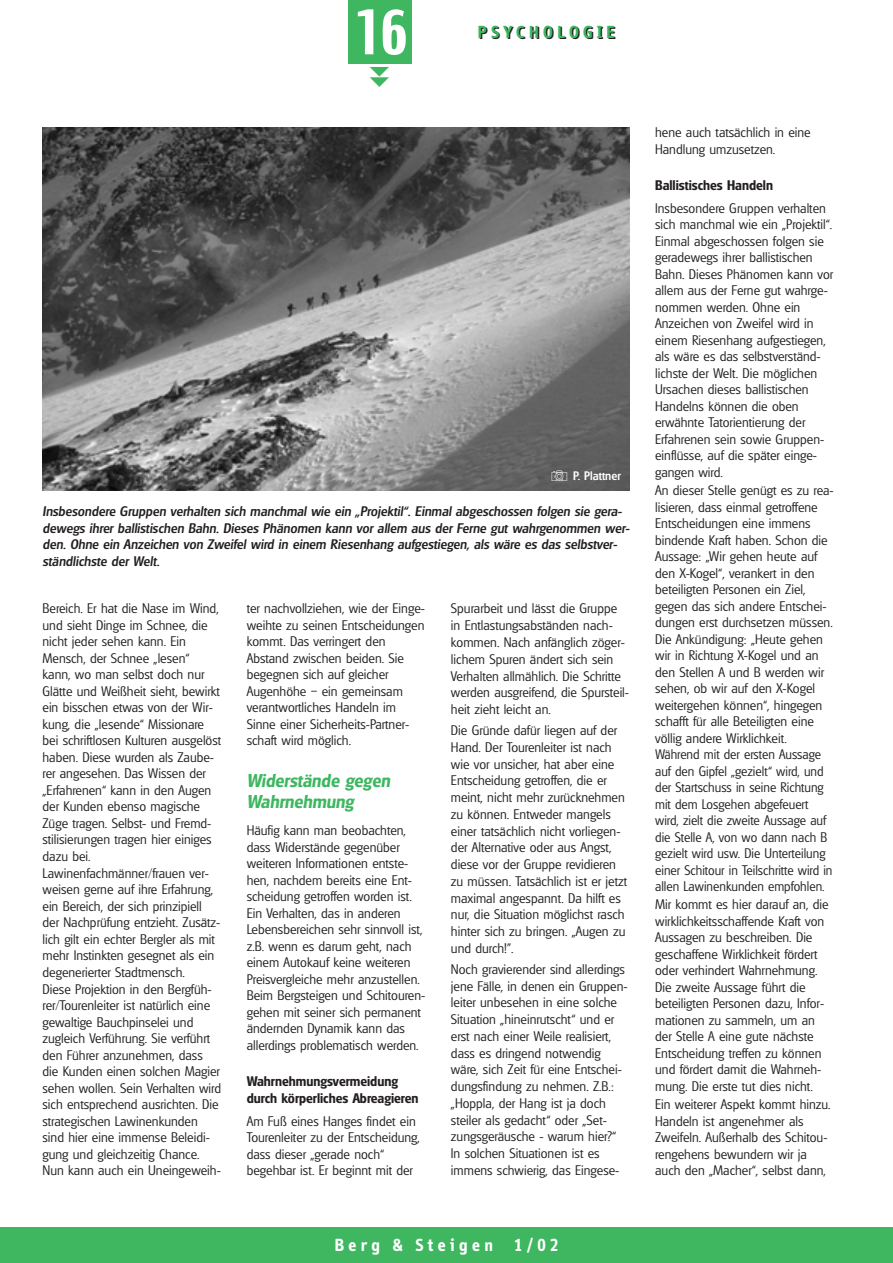
<style>
.page{position:relative;width:893px;height:1263px;background:#fff}
.page>*{position:absolute;margin:0;border:0;box-sizing:border-box;transform-origin:0 0}
.t1{font:54px "Techno";color:#fff}
.t2{font:italic 600 18px/21px "Glasgow";color:#3eb760}
.t3{font:700 18px "Info";letter-spacing:.245em;color:#fff}
.t4{font:700 18px "Info";letter-spacing:.245em;color:#231f20}
.t5{font:300 13.5px/16.5px "Glasgow";color:#231f20}
.t6{font:italic 500 13.5px/16.5px "Glasgow";color:#231f20}
.t7{font:600 13.5px/16.5px "Glasgow";color:#231f20}
.t8{font:500 12px "Glasgow";color:#fff}
</style>
<div class="page">
<div style="left:1px;top:1227px;width:891px;height:35px;background:#3eb760"></div>
<div style="left:348px;top:0;width:64px;height:64px;background:#3eb760"></div>
<img style="left:43px;top:128px;width:586px;height:363px">
<svg style="left:551px;top:470px;width:16px;height:11px"></svg>
<h1 class="t1" style="left:354px;top:0;width:55px">16</h1>
<h2 class="t4" style="left:479px;top:26px;width:139px">PSYCHOLOGIE</h2>
<p class="t8" style="left:573px;top:472px;width:49px">P. Plattner</p>
<p class="t6" style="left:43px;top:504px;width:588px">Insbesondere Gruppen verhalten sich manchmal wie ein „Projektil“. Einmal abgeschossen folgen sie gera&shy;dewegs ihrer ballistischen Bahn. Dieses Phänomen kann vor allem aus der Ferne gut wahrgenommen wer&shy;den. Ohne ein Anzeichen von Zweifel wird in einem Riesenhang aufgestiegen, als wäre es das selbstver&shy;ständlichste der Welt.</p>
<p class="t5" style="left:43px;top:602px;width:180px">Bereich. Er hat die Nase im Wind, und sieht Dinge im Schnee, die nicht jeder sehen kann. Ein<br>Mensch, der Schnee „lesen“<br>kann, wo man selbst doch nur<br>Glätte und Weißheit sieht, bewirkt ein bisschen etwas von der Wir&shy;kung, die „lesende“ Missionare bei schriftlosen Kulturen ausgelöst haben. Diese wurden als Zaube&shy;rer angesehen. Das Wissen der „Erfahrenen“ kann in den Augen der Kunden ebenso magische<br>Züge tragen. Selbst- und Fremd&shy;stilisierungen tragen hier einiges dazu bei.<br>Lawinenfachmänner/frauen ver&shy;weisen gerne auf ihre Erfahrung, ein Bereich, der sich prinzipiell der Nachprüfung entzieht. Zusätz&shy;lich gilt ein echter Bergler als mit mehr Instinkten gesegnet als ein degenerierter Stadtmensch.<br>Diese Projektion in den Bergfüh&shy;rer/Tourenleiter ist natürlich eine gewaltige Bauchpinselei und zugleich Verführung. Sie verführt den Führer anzunehmen, dass die Kunden einen solchen Magier sehen wollen. Sein Verhalten wird sich entsprechend ausrichten. Die strategischen Lawinenkunden sind hier eine immense Beleidi&shy;gung und gleichzeitig Chance.<br>Nun kann auch ein Uneingeweih-</p>
<p class="t5" style="left:247px;top:602px;width:180px">ter nachvollziehen, wie der Einge&shy;weihte zu seinen Entscheidungen kommt. Das verringert den<br>Abstand zwischen beiden. Sie begegnen sich auf gleicher<br>Augenhöhe – ein gemeinsam verantwortliches Handeln im<br>Sinne einer Sicherheits-Partner&shy;schaft wird möglich.</p>
<h2 class="t2" style="left:247px;top:771px;width:145px">Widerstände gegen<br>Wahrnehmung</h2>
<p class="t5" style="left:247px;top:823px;width:180px">Häufig kann man beobachten, dass Widerstände gegenüber weiteren Informationen entste&shy;hen, nachdem bereits eine Ent&shy;scheidung getroffen worden ist.<br>Ein Verhalten, das in anderen<br>Lebensbereichen sehr sinnvoll ist, z.B. wenn es darum geht, nach einem Autokauf keine weiteren<br>Preisvergleiche mehr anzustellen.<br>Beim Bergsteigen und Schitouren&shy;gehen mit seiner sich permanent ändernden Dynamik kann das allerdings problematisch werden.</p>
<p class="t7" style="left:247px;top:1075px;width:173px">Wahrnehmungsvermeidung durch körperliches Abreagieren</p>
<p class="t5" style="left:247px;top:1114px;width:175px">Am Fuß eines Hanges findet ein<br>Tourenleiter zu der Entscheidung, dass dieser „gerade noch“ begehbar ist. Er beginnt mit der</p>
<p class="t5" style="left:451px;top:602px;width:180px">Spurarbeit und lässt die Gruppe in Entlastungsabständen nach&shy;kommen. Nach anfänglich zöger&shy;lichem Spuren ändert sich sein<br>Verhalten allmählich. Die Schritte werden ausgreifend, die Spursteil&shy;heit zieht leicht an.</p>
<p class="t5" style="left:451px;top:723px;width:177px">Die Gründe dafür liegen auf der<br>Hand. Der Tourenleiter ist nach wie vor unsicher, hat aber eine<br>Entscheidung getroffen, die er meint, nicht mehr zurücknehmen zu können. Entweder mangels einer tatsächlich nicht vorliegen&shy;der Alternative oder aus Angst, diese vor der Gruppe revidieren zu müssen. Tatsächlich ist er jetzt maximal angespannt. Da hilft es nur, die Situation möglichst rasch hinter sich zu bringen. „Augen zu und durch!".</p>
<p class="t5" style="left:451px;top:962px;width:178px">Noch gravierender sind allerdings jene Fälle, in denen ein Gruppen&shy;leiter unbesehen in eine solche<br>Situation „hineinrutscht“ und er erst nach einer Weile realisiert, dass es dringend notwendig wäre, sich Zeit für eine Entschei&shy;dungsfindung zu nehmen. Z.B.: „Hoppla, der Hang ist ja doch steiler als gedacht“ oder „Set&shy;zungsgeräusche - warum hier?“<br>In solchen Situationen ist es immens schwierig, das Eingese-</p>
<h2 class="t3" style="left:334px;top:1238px;width:226px">Berg &amp; Steigen 1/02</h2>
<p class="t5" style="left:655px;top:125px;width:157px">hene auch tatsächlich in eine<br>Handlung umzusetzen.</p>
<p class="t7" style="left:655px;top:178px;width:119px">Ballistisches Handeln</p>
<p class="t5" style="left:655px;top:201px;width:180px">Insbesondere Gruppen verhalten sich manchmal wie ein „Projektil“.<br>Einmal abgeschossen folgen sie geradewegs ihrer ballistischen<br>Bahn. Dieses Phänomen kann vor allem aus der Ferne gut wahrge&shy;nommen werden. Ohne ein<br>Anzeichen von Zweifel wird in einem Riesenhang aufgestiegen, als wäre es das selbstverständ&shy;lichste der Welt. Die möglichen<br>Ursachen dieses ballistischen<br>Handelns können die oben erwähnte Tatorientierung der<br>Erfahrenen sein sowie Gruppen&shy;einflüsse, auf die später einge&shy;gangen wird.</p>
<p class="t5" style="left:655px;top:483px;width:180px">An dieser Stelle genügt es zu rea&shy;lisieren, dass einmal getroffene<br>Entscheidungen eine immens bindende Kraft haben. Schon die<br>Aussage: „Wir gehen heute auf den X-Kogel“, verankert in den beteiligten Personen ein Ziel, gegen das sich andere Entschei&shy;dungen erst durchsetzen müssen.<br>Die Ankündigung: „Heute gehen wir in Richtung X-Kogel und an den Stellen A und B werden wir sehen, ob wir auf den X-Kogel weitergehen können“, hingegen schafft für alle Beteiligten eine völlig andere Wirklichkeit.<br>Während mit der ersten Aussage auf den Gipfel „gezielt“ wird, und der Startschuss in seine Richtung mit dem Losgehen abgefeuert wird, zielt die zweite Aussage auf die Stelle A, von wo dann nach B gezielt wird usw. Die Unterteilung einer Schitour in Teilschritte wird in allen Lawinenkunden empfohlen.</p>
<p class="t5" style="left:655px;top:897px;width:175px">Mir kommt es hier darauf an, die wirklichkeitsschaffende Kraft von<br>Aussagen zu beschreiben. Die geschaffene Wirklichkeit fördert oder verhindert Wahrnehmung.<br>Die zweite Aussage führt die beteiligten Personen dazu, Infor&shy;mationen zu sammeln, um an der Stelle A eine gute nächste<br>Entscheidung treffen zu können und fördert damit die Wahrneh&shy;mung. Die erste tut dies nicht.</p>
<p class="t5" style="left:655px;top:1097px;width:177px">Ein weiterer Aspekt kommt hinzu.<br>Handeln ist angenehmer als<br>Zweifeln. Außerhalb des Schitou&shy;rengehens bewundern wir ja auch den „Macher“, selbst dann,</p>
</div>
